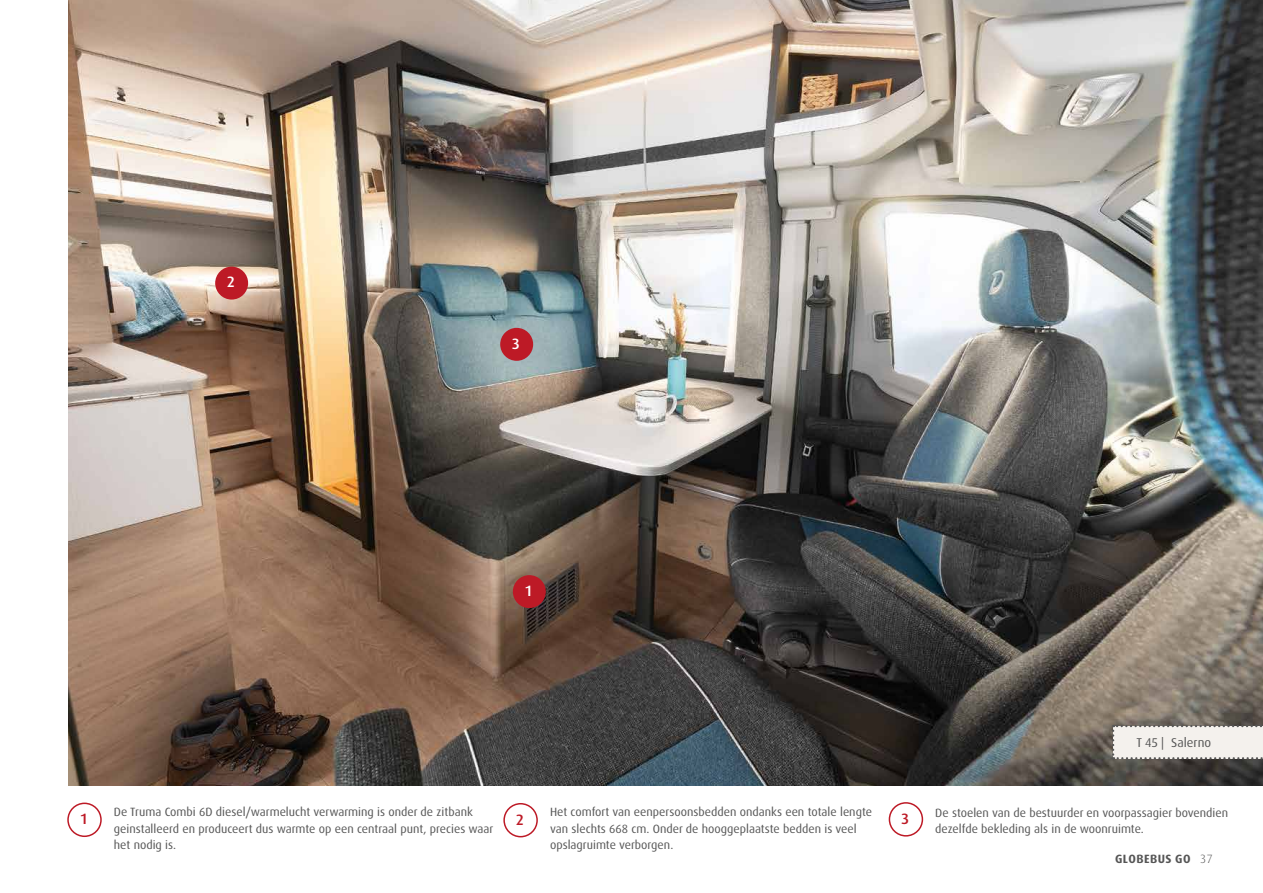
<style>
.page{position:relative;width:1263px;height:893px;background:#fff}
.page>*{position:absolute;margin:0;border:0;box-sizing:border-box;transform-origin:0 0}
.t1{font:500 15px "Dax Pro";color:#fff}
.t2{font:500 15px "Dax Pro";color:#bd1a26}
.t3{font:12.75px "Dax Pro";color:#565656}
.t4{font:12px/16.5px "Dax Pro";color:#565656}
.t5{font:700 12px "Dax Pro";letter-spacing:.04em;color:#565656}
.t6{font:300 12px "Dax OT";color:#565656}
</style>
<div class="page">
<img style="left:68px;top:0;width:1195px;height:785px">
<div style="left:513px;top:575px;width:33px;height:33px;background:#bd1a26;border-radius:50%"></div>
<div style="left:215px;top:267px;width:33px;height:33px;background:#bd1a26;border-radius:50%"></div>
<div style="left:500px;top:328px;width:33px;height:33px;background:#bd1a26;border-radius:50%"></div>
<div style="left:67px;top:803px;width:35px;height:34px;border:2px solid #bd1a26;border-radius:50%"></div>
<div style="left:503px;top:803px;width:35px;height:34px;border:2px solid #bd1a26;border-radius:50%"></div>
<div style="left:889px;top:802px;width:34px;height:35px;border:2px solid #bd1a26;border-radius:50%"></div>
<svg style="left:1112px;top:725px;width:151px;height:34px;background:#e8e5e1"></svg>
<p class="t1" style="left:227px;top:273px;width:9px">2</p>
<p class="t1" style="left:512px;top:334px;width:9px">3</p>
<p class="t1" style="left:525px;top:581px;width:8px">1</p>
<p class="t4" style="left:114px;top:804px;width:381px">De Truma Combi 6D diesel/warmelucht verwarming is onder de zitbank geinstalleerd en produceert dus warmte op een centraal punt, precies waar het nodig is.</p>
<p class="t4" style="left:550px;top:804px;width:323px">Het comfort van eenpersoonsbedden ondanks een totale lengte van slechts 668 cm. Onder de hooggeplaatste bedden is veel opslagruimte verborgen.</p>
<p class="t2" style="left:81px;top:809px;width:8px">1</p>
<p class="t2" style="left:516px;top:810px;width:9px">2</p>
<p class="t2" style="left:901px;top:809px;width:9px">3</p>
<p class="t3" style="left:1136px;top:734px;width:76px">T 45 | Salerno</p>
<p class="t4" style="left:935px;top:804px;width:294px">De stoelen van de bestuurder en voorpassagier bovendien dezelfde bekleding als in de woonruimte.</p>
<p class="t5" style="left:1115px;top:851px;width:77px">GLOBEBUS GO</p>
<p class="t6" style="left:1200px;top:851px;width:14px">37</p>
</div>
